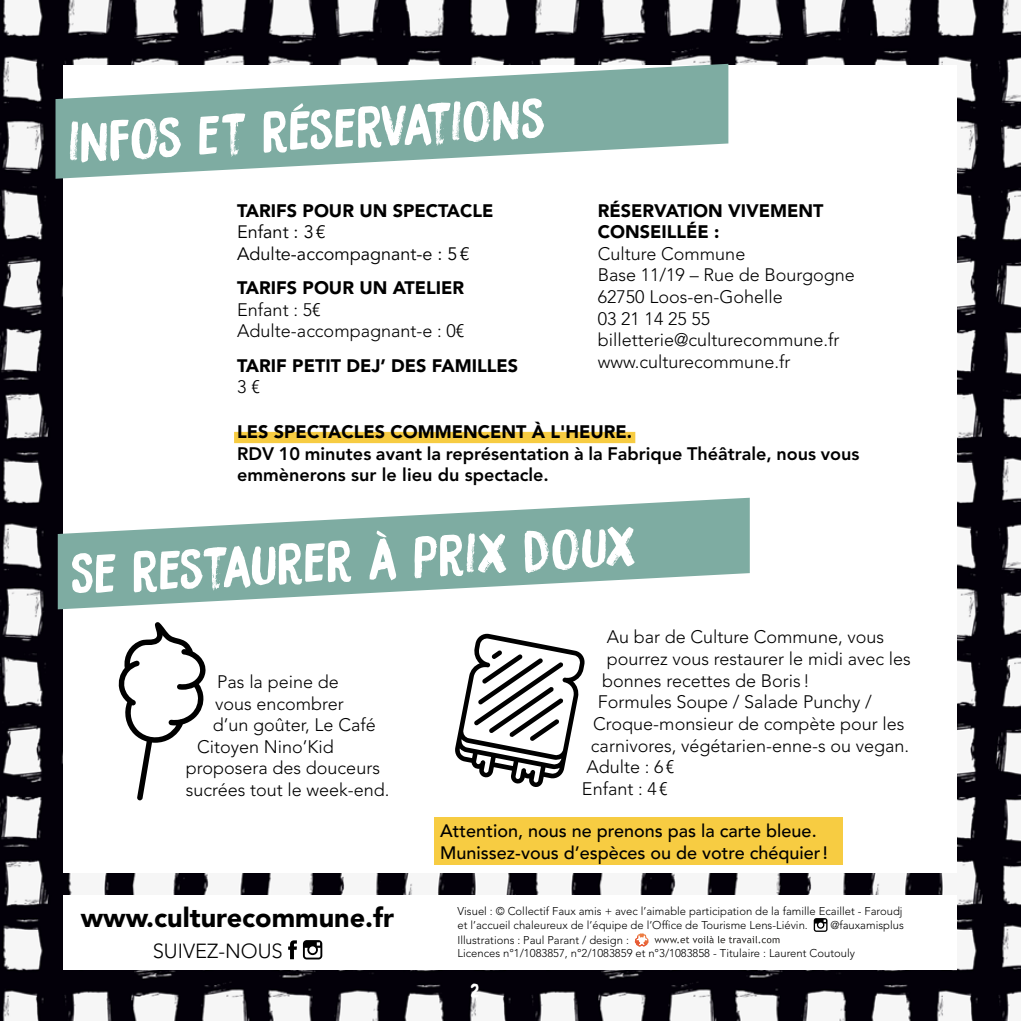
<style>
.page{position:relative;width:1021px;height:1021px;background:#fff}
.page>*{position:absolute;margin:0;border:0;box-sizing:border-box;transform-origin:0 0}
.t1{font:51.3px "Bocadillo";color:#fff}
.t2{font:900 27px "Avenir LT Pro";color:#000}
.t3{font:300 20.25px "Avenir LT Pro";color:#000}
.t4{font:300 18px/21.6px "Avenir LT Pro";color:#000}
.t5{font:900 18px/21.6px "Avenir LT Pro";color:#000}
.t6{font:800 18px/21.6px "Avenir LT Pro";color:#000}
.t7{font:500 18px/21.6px "Avenir LT Pro";color:#000}
.t8{font:18px/21.6px "Avenir LT Pro";color:#000}
.t9{font:18px "Bocadillo";color:#fff}
.t10{font:300 11.25px/13.5px "Avenir LT Pro";color:#000}
</style>
<div class="page">
<img style="left:0;top:0;width:1020px;height:1020px">
<div style="left:64px;top:65px;width:893px;height:807px;background:#fff"></div>
<div style="left:64px;top:894px;width:893px;height:75px;background:#fff"></div>
<svg style="left:55px;top:64px;width:673px;height:115px;fill:#7eaca2"></svg>
<svg style="left:58px;top:497px;width:691px;height:112px;fill:#7eaca2"></svg>
<svg style="left:118px;top:622px;width:88px;height:178px"></svg>
<svg style="left:455px;top:633px;width:130px;height:154px"></svg>
<div style="left:434px;top:817px;width:408px;height:48px;background:#f7cc42"></div>
<svg style="left:288px;top:940px;width:9px;height:19px"></svg>
<svg style="left:303px;top:940px;width:19px;height:19px"></svg>
<svg style="left:813px;top:918px;width:14px;height:13px"></svg>
<svg style="left:638px;top:936px;width:142px;height:11px"></svg>
<svg style="left:634px;top:933px;width:14px;height:13px"></svg>
<div style="left:234px;top:432px;width:401px;height:11px;background:#f7cc42"></div>
<h1 class="t1" style="left:65px;top:108px;width:479px;rotate:-3deg">infos et réservations</h1>
<p class="t5" style="left:237px;top:199px;width:258px">TARIFS POUR UN SPECTACLE</p>
<p class="t8" style="left:237px;top:221px;width:234px">Enfant : 3€<br>Adulte-accompagnant-e : 5€</p>
<p class="t5" style="left:237px;top:277px;width:228px">TARIFS POUR UN ATELIER</p>
<p class="t4" style="left:237px;top:299px;width:228px">Enfant : 5€<br>Adulte-accompagnant-e : 0€</p>
<p class="t5" style="left:237px;top:354px;width:282px">TARIF PETIT DEJ’ DES FAMILLES</p>
<p class="t4" style="left:237px;top:376px;width:24px">3 €</p>
<p class="t5" style="left:598px;top:199px;width:227px">RÉSERVATION VIVEMENT<br>CONSEILLÉE :</p>
<p class="t4" style="left:598px;top:243px;width:258px">Culture Commune<br>Base 11/19 – Rue de Bourgogne<br>62750 Loos-en-Gohelle<br>03 21 14 25 55 billetterie@culturecommune.fr www.culturecommune.fr</p>
<p class="t5" style="left:237px;top:421px;width:396px">LES SPECTACLES COMMENCENT À L'HEURE.</p>
<p class="t6" style="left:237px;top:443px;width:623px">RDV 10 minutes avant la représentation à la Fabrique Théâtrale, nous vous emmènerons sur le lieu du spectacle.</p>
<h1 class="t1" style="left:68px;top:540px;width:568px;rotate:-3deg">Se restaurer à prix doux</h1>
<p class="t4" style="left:217px;top:671px;width:123px">Pas la peine de</p>
<p class="t4" style="left:215px;top:692px;width:130px">vous encombrer</p>
<p class="t4" style="left:213px;top:714px;width:164px">d’un goûter, Le Café</p>
<p class="t4" style="left:197px;top:735px;width:138px">Citoyen Nino’Kid</p>
<p class="t4" style="left:186px;top:757px;width:196px">proposera des douceurs</p>
<p class="t4" style="left:186px;top:779px;width:205px">sucrées tout le week-end.</p>
<h2 class="t2" style="left:81px;top:901px;width:315px">www.culturecommune.fr</h2>
<p class="t3" style="left:153px;top:938px;width:132px">SUIVEZ-NOUS</p>
<p class="t4" style="left:606px;top:626px;width:279px">Au bar de Culture Commune, vous</p>
<p class="t4" style="left:606px;top:648px;width:305px">pourrez vous restaurer le midi avec les</p>
<p class="t4" style="left:602px;top:669px;width:209px">bonnes recettes de Boris !</p>
<p class="t4" style="left:597px;top:691px;width:275px">Formules Soupe / Salade Punchy /</p>
<p class="t4" style="left:593px;top:713px;width:313px">Croque-monsieur de compète pour les</p>
<p class="t4" style="left:591px;top:734px;width:320px">carnivores, végétarien-enne-s ou vegan.</p>
<p class="t4" style="left:586px;top:756px;width:89px">Adulte : 6€</p>
<p class="t4" style="left:582px;top:777px;width:87px">Enfant : 4€</p>
<p class="t7" style="left:440px;top:820px;width:389px">Attention, nous ne prenons pas la carte bleue.<br>Munissez-vous d’espèces ou de votre chéquier!</p>
<p class="t10" style="left:457px;top:904px;width:446px">Visuel : © Collectif Faux amis + avec l’aimable participation de la famille Ecaillet - Faroudj et l’accueil chaleureux de l’équipe de l’Office de Tourisme Lens-Liévin.</p>
<p class="t10" style="left:830px;top:918px;width:75px">@fauxamisplus</p>
<p class="t10" style="left:457px;top:933px;width:399px">Illustrations : Paul Parant / design :<br>Licences n°1/1083857, n°2/1083859 et n°3/1083858 - Titulaire : Laurent Coutouly</p>
<p class="t9" style="left:470px;top:978px;width:10px">2</p>
</div>
